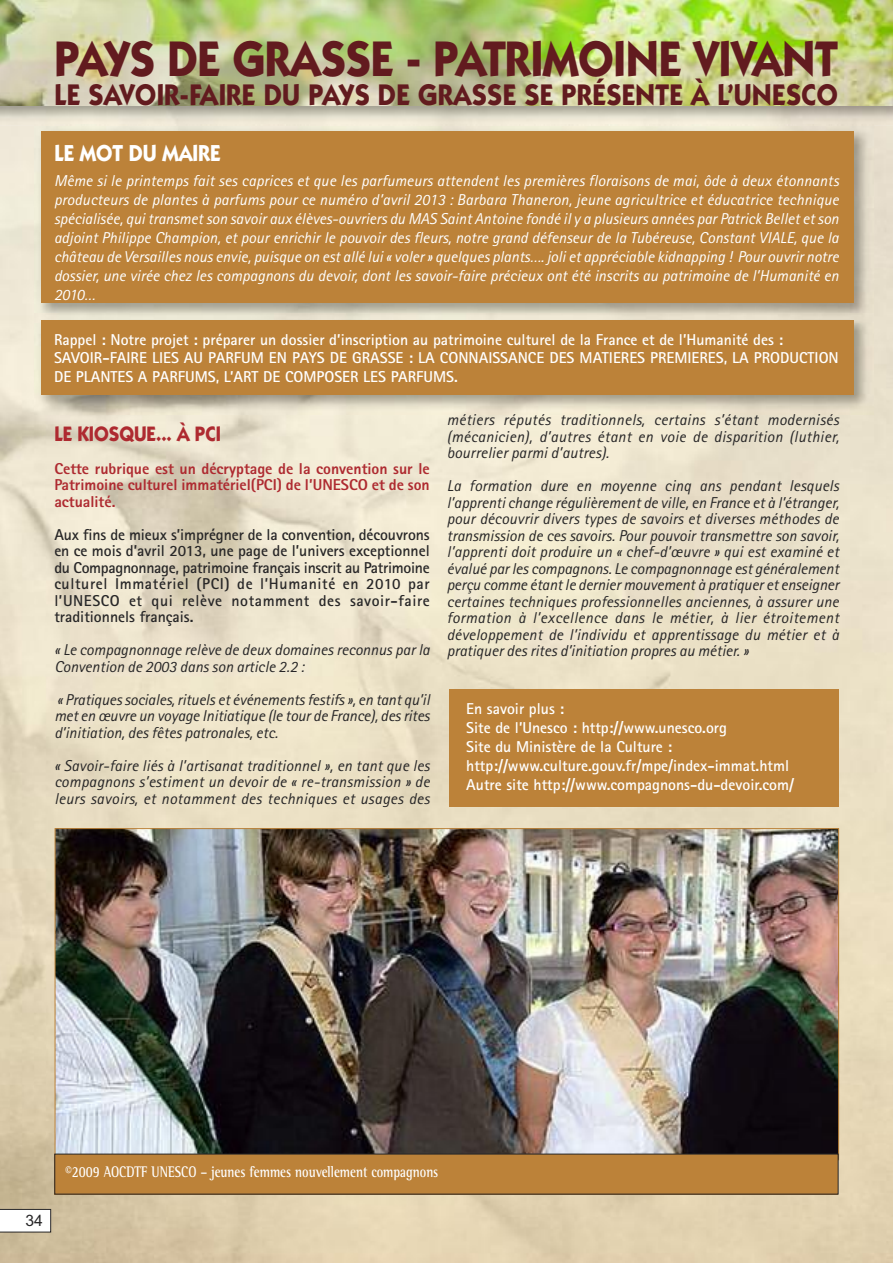
<style>
.page{position:relative;width:893px;height:1263px;background:#fff}
.page>*{position:absolute;margin:0;border:0;box-sizing:border-box;transform-origin:0 0}
.t1{font:700 50.25px "Itc Kabel";color:#621b1f;scale:.9 1}
.t2{font:700 30px "Itc Kabel";letter-spacing:.015em;color:#621b1f;scale:.9 1}
.t3{font:700 23.25px "Itc Kabel";color:#fff;scale:.9 1}
.t4{font:700 21px "Itc Kabel";color:#ae2a30;scale:.9 1}
.t5{font:italic 15.75px/16.5px "Rotis Sans Serif";color:#272627;text-align:justify}
.t6{font:italic 15.75px/18.9px "Rotis Sans Serif";color:#fff;text-align:justify}
.t7{font:700 15.75px/18.9px "Rotis Sans Serif";color:#fff}
.t8{font:700 15.75px/16.5px "Rotis Sans Serif";letter-spacing:.035em;color:#272627;text-align:justify}
.t9{font:800 15.75px/16.5px "Rotis Sans Serif";color:#ae2a30;text-align:justify}
.t10{font:700 15.75px "Rotis Semi Serif";color:#fff;scale:.8 1}
.t11{font:15.75px "Arial";color:#272627}
</style>
<div class="page">
<img style="left:0;top:106px;width:893px;height:1157px">
<img style="left:35px;top:125px;width:838px;height:289px">
<div style="left:41px;top:131px;width:813px;height:172px;background:#bc8239"></div>
<div style="left:41px;top:320px;width:813px;height:75px;background:#bc8239"></div>
<svg style="left:0;top:1209px;width:51px;height:23px"></svg>
<img style="left:0;top:0;width:893px;height:106px">
<img style="left:57px;top:830px;width:780px;height:324px">
<div style="left:55px;top:1154px;width:783px;height:40px;background:#bc8239"></div>
<div style="left:449px;top:689px;width:390px;height:118px;background:#bc8239"></div>
<h1 class="t1" style="left:54px;top:40px;width:872px">PAYS DE GRASSE - PATRIMOINE VIVANT</h1>
<h2 class="t2" style="left:54px;top:83px;width:872px">LE SAVOIR-FAIRE DU PAYS DE GRASSE SE PRÉSENTE À L’UNESCO</h2>
<h3 class="t3" style="left:54px;top:144px;width:186px">LE MOT DU MAIRE</h3>
<p class="t6" style="left:54px;top:173px;width:786px">Même si le printemps fait ses caprices et que les parfumeurs attendent les premières floraisons de mai, ôde à deux étonnants producteurs de plantes à parfums pour ce numéro d’avril 2013 : Barbara Thaneron, jeune agricultrice et éducatrice technique spécialisée, qui transmet son savoir aux élèves-ouvriers du MAS Saint Antoine fondé il y a plusieurs années par Patrick Bellet et son adjoint Philippe Champion, et pour enrichir le pouvoir des fleurs, notre grand défenseur de la Tubéreuse, Constant VIALE, que la château de Versailles nous envie, puisque on est allé lui « voler » quelques plants…. joli et appréciable kidnapping ! Pour ouvrir notre dossier, une virée chez les compagnons du devoir, dont les savoir-faire précieux ont été inscrits au patrimoine de l’Humanité en 2010…</p>
<p class="t7" style="left:54px;top:331px;width:786px">Rappel : Notre projet : préparer un dossier d’inscription au patrimoine culturel de la France et de l’Humanité des :<br>SAVOIR-FAIRE LIES AU PARFUM EN PAYS DE GRASSE : LA CONNAISSANCE DES MATIERES PREMIERES, LA PRODUCTION<br>DE PLANTES A PARFUMS, L’ART DE COMPOSER LES PARFUMS.</p>
<h3 class="t4" style="left:54px;top:426px;width:187px">LE KIOSQUE... À PCI</h3>
<p class="t9" style="left:54px;top:462px;width:377px">Cette rubrique est un décryptage de la convention sur le Patrimoine culturel immatériel(PCI) de l’UNESCO et de son actualité.</p>
<p class="t8" style="left:54px;top:528px;width:377px">Aux fins de mieux s’imprégner de la convention, découvrons en ce mois d’avril 2013, une page de l’univers exceptionnel du Compagnonnage, patrimoine français inscrit au Patrimoine culturel Immatériel (PCI) de l’Humanité en 2010 par l’UNESCO et qui relève notamment des savoir-faire traditionnels français.</p>
<p class="t5" style="left:54px;top:643px;width:377px">« Le compagnonnage relève de deux domaines reconnus par la<br>Convention de 2003 dans son article 2.2 :</p>
<p class="t5" style="left:54px;top:693px;width:377px">« Pratiques sociales, rituels et événements festifs », en tant qu’il met en œuvre un voyage Initiatique (le tour de France), des rites d’initiation, des fêtes patronales, etc.</p>
<p class="t5" style="left:54px;top:759px;width:377px">« Savoir-faire liés à l’artisanat traditionnel », en tant que les compagnons s’estiment un devoir de « re-transmission » de leurs savoirs, et notamment des techniques et usages des</p>
<p class="t5" style="left:447px;top:413px;width:394px">métiers réputés traditionnels, certains s’étant modernisés (mécanicien), d’autres étant en voie de disparition (luthier, bourrelier parmi d’autres).</p>
<p class="t5" style="left:447px;top:479px;width:394px">La formation dure en moyenne cinq ans pendant lesquels l’apprenti change régulièrement de ville, en France et à l’étranger, pour découvrir divers types de savoirs et diverses méthodes de transmission de ces savoirs. Pour pouvoir transmettre son savoir, l’apprenti doit produire un « chef-d’œuvre » qui est examiné et évalué par les compagnons. Le compagnonnage est généralement perçu comme étant le dernier mouvement à pratiquer et enseigner certaines techniques professionnelles anciennes, à assurer une formation à l’excellence dans le métier, à lier étroitement développement de l’individu et apprentissage du métier et à pratiquer des rites d’initiation propres au métier. »</p>
<p class="t7" style="left:466px;top:701px;width:329px">En savoir plus :<br>Site de l’Unesco : http://www.unesco.org<br>Site du Ministère de la Culture : http://www.culture.gouv.fr/mpe/index-immat.html Autre site http://www.compagnons-du-devoir.com/</p>
<p class="t11" style="left:26px;top:1212px;width:19px">34</p>
<p class="t10" style="left:66px;top:1166px;width:467px">©2009 AOCDTF UNESCO – jeunes femmes nouvellement compagnons</p>
</div>
